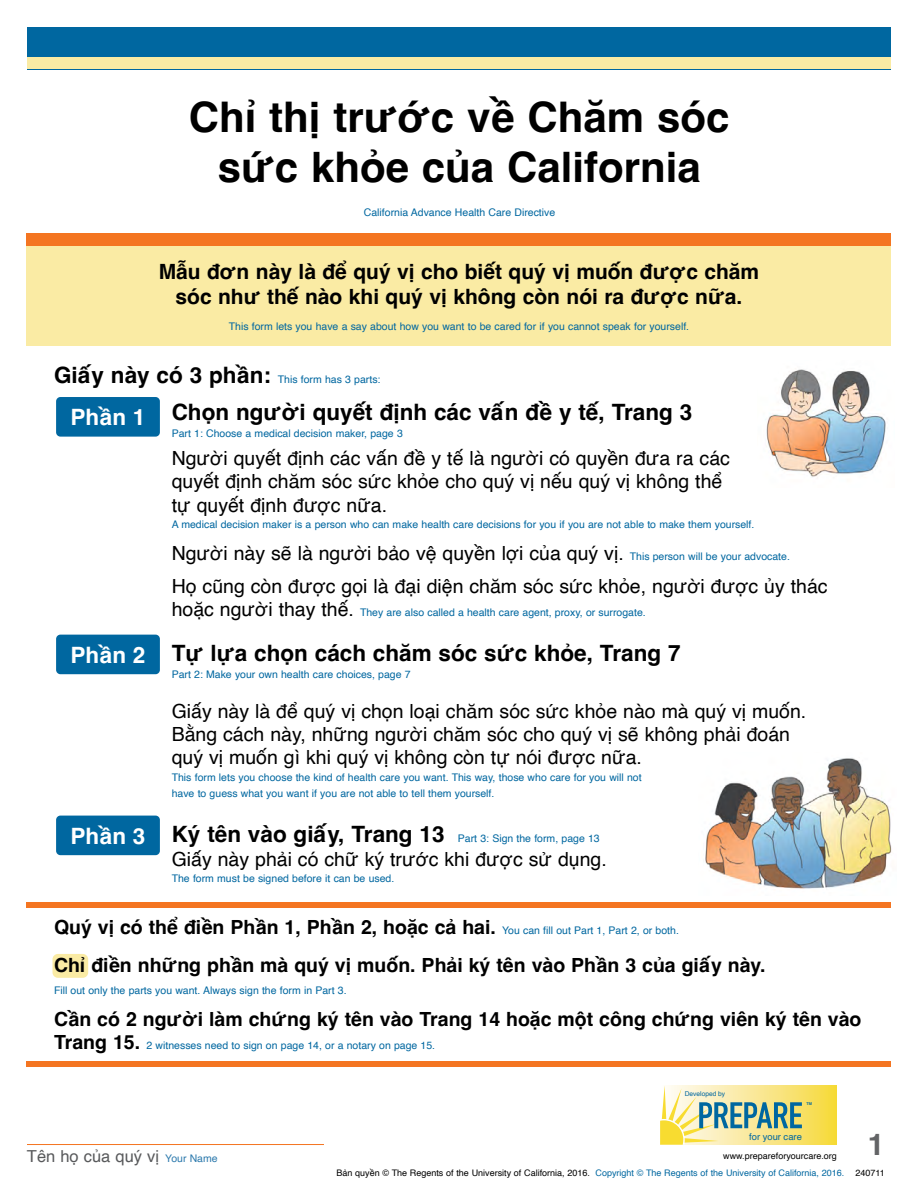
<style>
.page{position:relative;width:918px;height:1188px;background:#fff}
.page>*{position:absolute;margin:0;border:0;box-sizing:border-box;transform-origin:0 0}
.Title_Document_-vi{font:700 42px "Helvetica";color:#000}
.t1{font:700 30px "Helvetica";color:#636466}
.Title_1_-vi{font:700 22.5px "Helvetica";color:#000}
.Title_1_-vi-2{font:700 22.5px "Helvetica";color:#fff}
.Instruction_1_-vi{font:700 21px "Helvetica";color:#000}
.Paragraph_1_-vi{font:19.5px/23.4px "Helvetica";color:#000}
.Instruction_2_-vi{font:700 19.5px "Helvetica";color:#000}
.t2{font:16.5px "Helvetica";color:#58595b}
.English_Paragraph{font:10.5px "Helvetica";color:#0067a0}
.Paragraph_1_-vi-2{font:10.5px/16.5px "Helvetica";color:#0067a0}
.Title_1_-vi-3{font:10.5px "Helvetica";color:#0067a0}
.Instruction_2_-vi-2{font:10.5px "Helvetica";color:#0067a0}
.t3{font:9.45px "Helvetica";color:#0067a0}
.t4{font:9px "Helvetica";color:#000}
.t5{font:6.6px "Helvetica";color:#0067a0}
.t6{font:700 3.9px "Helvetica";color:#0067a0}
.s1{font-weight:700;font-size:22.5px;color:#000}
.s2{font-size:10.5px;color:#0067a0}
.s3{font-size:19.5px;color:#000}
.s4{font-weight:400;font-size:10.5px;color:#0067a0}
.s5{font-weight:700;font-size:19.5px;color:#000}
.s6{font-size:10.5px;color:#2d7aad}
.s7{color:#0067a0}
</style>
<div class="page">
<div style="left:27px;top:27px;width:864px;height:42px;background:#0067a0"></div>
<div style="left:27px;top:57px;width:864px;height:12px;background:#faeba4"></div>
<hr style="left:27px;top:1144px;width:297px;height:1px;background:#f47521">
<svg style="left:802px;top:1085px;width:35px;height:60px;background:#f6dc4c"></svg>
<svg style="left:660px;top:1085px;width:142px;height:60px;background:#d1d59e"></svg>
<div style="left:27px;top:246px;width:864px;height:100px;background:#faeba4"></div>
<div style="left:27px;top:233px;width:864px;height:13px;background:#f47521"></div>
<img style="left:705px;top:758px;width:187px;height:131px">
<img style="left:765px;top:369px;width:121px;height:108px">
<div style="left:52px;top:954px;width:36px;height:24px;background:#faeba4;border-radius:5px"></div>
<div style="left:56px;top:397px;width:104px;height:40px;background:#0067a0;border-radius:4px"></div>
<div style="left:56px;top:635px;width:104px;height:39px;background:#0067a0;border-radius:4px"></div>
<div style="left:56px;top:816px;width:104px;height:39px;background:#0067a0;border-radius:4px"></div>
<div style="left:27px;top:1061px;width:864px;height:5px;background:#f47521"></div>
<div style="left:27px;top:902px;width:864px;height:5px;background:#f47521"></div>
<p class="Title_Document_-vi" style="left:189px;top:91px;width:542px">Chỉ thị trước về Chăm sóc</p>
<p class="Title_Document_-vi" style="left:218px;top:142px;width:485px">sức khỏe của California</p>
<p class="English_Paragraph" style="left:364px;top:205px;width:193px">California Advance Health Care Directive</p>
<p class="Instruction_1_-vi" style="left:159px;top:259px;width:602px">Mẫu đơn này là để quý vị cho biết quý vị muốn được chăm</p>
<p class="Instruction_1_-vi" style="left:176px;top:284px;width:568px">sóc như thế nào khi quý vị không còn nói ra được nữa.</p>
<p class="English_Paragraph" style="left:229px;top:318px;width:462px">This form lets you have a say about how you want to be cared for if you cannot speak for yourself.</p>
<p class="Title_1_-vi-3" style="left:54px;top:371px;width:328px"><span class="s1">Giấy này có 3 phần:</span> This form has 3 parts:</p>
<p class="Title_1_-vi" style="left:172px;top:399px;width:522px">Chọn người quyết định các vấn đề y tế, Trang 3</p>
<p class="Paragraph_1_-vi-2" style="left:172px;top:425px;width:233px">Part 1: Choose a medical decision maker, page 3</p>
<p class="Paragraph_1_-vi" style="left:172px;top:447px;width:560px">Người quyết định các vấn đề y tế là người có quyền đưa ra các quyết định chăm sóc sức khỏe cho quý vị nếu quý vị không thể tự quyết định được nữa.</p>
<p class="English_Paragraph" style="left:172px;top:516px;width:584px">A medical decision maker is a person who can make health care decisions for you if you are not able to make them yourself.</p>
<p class="Paragraph_1_-vi" style="left:172px;top:543px;width:620px">Người này sẽ là người bảo vệ quyền lợi của quý vị. <span class="s2">This person will be your advocate.</span></p>
<p class="Paragraph_1_-vi" style="left:172px;top:575px;width:657px">Họ cũng còn được gọi là đại diện chăm sóc sức khỏe, người được ủy thác</p>
<p class="Paragraph_1_-vi-2" style="left:172px;top:605px;width:476px"><span class="s3">hoặc người thay thế.</span> They are also called a health care agent, proxy, or surrogate.</p>
<p class="Title_1_-vi" style="left:172px;top:640px;width:510px">Tự lựa chọn cách chăm sóc sức khỏe, Trang 7</p>
<p class="English_Paragraph" style="left:172px;top:666px;width:241px">Part 2: Make your own health care choices, page 7</p>
<p class="Paragraph_1_-vi" style="left:172px;top:700px;width:636px">Giấy này là để quý vị chọn loại chăm sóc sức khỏe nào mà quý vị muốn.</p>
<p class="Paragraph_1_-vi" style="left:172px;top:723px;width:620px">Bằng cách này, những người chăm sóc cho quý vị sẽ không phải đoán quý vị muốn gì khi quý vị không còn tự nói được nữa.</p>
<p class="Paragraph_1_-vi-2" style="left:172px;top:769px;width:472px">This form lets you choose the kind of health care you want. This way, those who care for you will not have to guess what you want if you are not able to tell them yourself.</p>
<p class="Title_1_-vi-3" style="left:172px;top:831px;width:430px"><span class="s1">Ký tên vào giấy, Trang 13</span> Part 3: Sign the form, page 13</p>
<p class="Paragraph_1_-vi" style="left:172px;top:848px;width:437px">Giấy này phải có chữ ký trước khi được sử dụng.</p>
<p class="Paragraph_1_-vi-2" style="left:172px;top:871px;width:224px">The form must be signed before it can be used.</p>
<p class="Title_1_-vi-2" style="left:71px;top:404px;width:76px">Phần 1</p>
<p class="Title_1_-vi-2" style="left:71px;top:641px;width:76px">Phần 2</p>
<p class="Title_1_-vi-2" style="left:71px;top:822px;width:76px">Phần 3</p>
<p class="Instruction_2_-vi" style="left:54px;top:915px;width:626px">Quý vị có thể điền Phần 1, Phần 2, hoặc cả hai. <span class="s4">You can fill out Part 1, Part 2, or both.</span></p>
<p class="Instruction_2_-vi" style="left:54px;top:953px;width:713px">Chỉ điền những phần mà quý vị muốn. Phải ký tên vào Phần 3 của giấy này.</p>
<p class="English_Paragraph" style="left:54px;top:982px;width:294px">Fill out only the parts you want. Always sign the form in Part 3.</p>
<p class="Instruction_2_-vi" style="left:54px;top:1007px;width:809px">Cần có 2 người làm chứng ký tên vào Trang 14 hoặc một công chứng viên ký tên vào</p>
<p class="Instruction_2_-vi-2" style="left:54px;top:1038px;width:383px"><span class="s5">Trang 15.</span> 2 witnesses need to sign on page 14, or a notary on page 15.</p>
<p class="t2" style="left:27px;top:1144px;width:192px">Tên họ của quý vị <span class="s6">Your Name</span></p>
<p class="t5" style="left:685px;top:1088px;width:42px">Developed by</p>
<p class="t6" style="left:806px;top:1101px;width:7px">TM</p>
<p class="t3" style="left:749px;top:1129px;width:54px">for your care</p>
<p class="t4" style="left:723px;top:1149px;width:115px">www.prepareforyourcare.org</p>
<h2 class="t1" style="left:868px;top:1126px;width:18px">1</h2>
<p class="t4" style="left:336px;top:1166px;width:550px">Bản quyền © The Regents of the University of California, 2016. <span class="s7">Copyright © The Regents of the University of California, 2016.</span> 240711</p>
</div>
